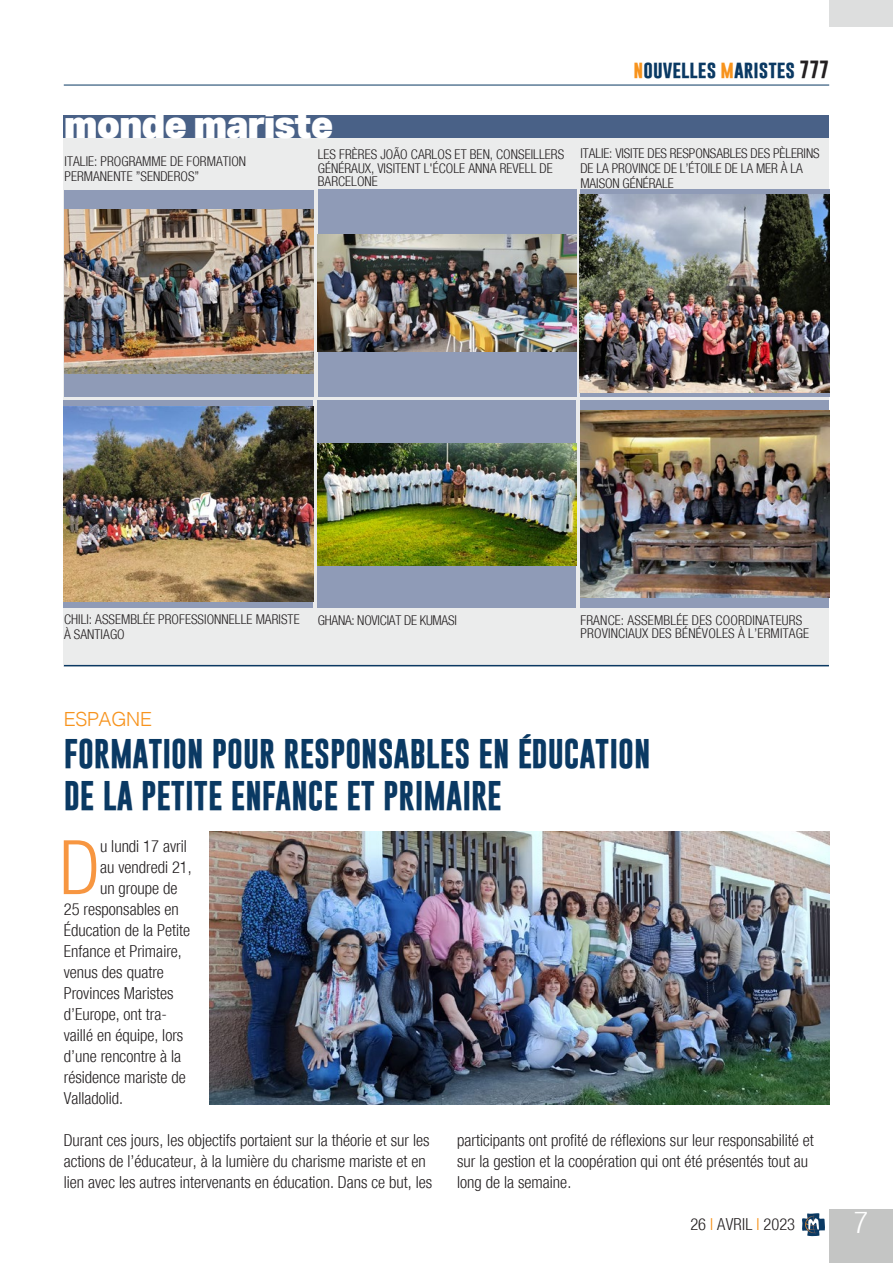
<style>
.page{position:relative;width:893px;height:1263px;background:#fff}
.page>*{position:absolute;margin:0;border:0;box-sizing:border-box;transform-origin:0 0}
.Testo_normal{font:300 condensed 75.3px "Helvetica Neue";color:#f79641}
.Titolo{font:900 37.5px "Aktiv Grotesk";letter-spacing:-.03em;color:#fff}
.Titolo-2{font:700 30px "Gobold";color:#0a3963}
.t1{font:300 condensed 30px "Helvetica Neue";color:#fff}
.sommario{font:300 19.5px "Helvetica";letter-spacing:-.015em;color:#f7931d}
.t2{font:700 18px "Gobold";color:#0a3963}
.Testo_normal-2{font:300 condensed 16.5px/21px "Helvetica Neue";color:#231f20}
.DidacaliaFotos{font:300 condensed 13.5px/13.5px "Helvetica Neue";letter-spacing:.005em;color:#231f20}
.DidacaliaFotos-2{font:300 condensed 13.5px "Helvetica Neue";letter-spacing:-.015em;color:#231f20}
.s1{color:#f7931d}
.s2{color:#231f20}
</style>
<div class="page">
<div style="left:829px;top:1209px;width:64px;height:54px;background:#c4c5c4"></div>
<hr style="left:64px;top:85px;width:765px;height:1px;background:#0a3963">
<svg style="left:802px;top:1213px;width:23px;height:23px"></svg>
<div style="left:829px;top:0;width:64px;height:27px;background:#dddede"></div>
<div style="left:64px;top:127px;width:765px;height:539px;background:#ebecec"></div>
<div style="left:64px;top:190px;width:249px;height:207px;background:#8f9bb7"></div>
<img style="left:64px;top:210px;width:249px;height:163px">
<div style="left:318px;top:189px;width:258px;height:208px;background:#8f9bb7"></div>
<img style="left:318px;top:234px;width:258px;height:117px">
<div style="left:64px;top:400px;width:249px;height:208px;background:#8f9bb7"></div>
<img style="left:64px;top:406px;width:249px;height:196px">
<div style="left:317px;top:401px;width:259px;height:207px;background:#8f9bb7"></div>
<img style="left:317px;top:443px;width:259px;height:123px">
<div style="left:580px;top:189px;width:249px;height:208px;background:#8f9bb7"></div>
<img style="left:580px;top:195px;width:249px;height:198px">
<hr style="left:64px;top:665px;width:765px;height:1px;background:#0a3963">
<div style="left:64px;top:115px;width:765px;height:23px;background:#496187"></div>
<div style="left:580px;top:400px;width:249px;height:208px;background:#8f9bb7"></div>
<img style="left:580px;top:411px;width:249px;height:186px">
<img style="left:210px;top:831px;width:619px;height:273px">
<p class="Titolo" style="left:64px;top:100px;width:271px">monde mariste</p>
<p class="DidacaliaFotos" style="left:64px;top:153px;width:183px;line-height:15px">ITALIE: PROGRAMME DE FORMATION<br>PERMANENTE ”SENDEROS”</p>
<p class="DidacaliaFotos" style="left:318px;top:148px;width:248px">LES FRÈRES JOÃO CARLOS ET BEN, CONSEILLERS<br>GÉNÉRAUX, VISITENT L'ÉCOLE ANNA REVELL DE<br>BARCELONE</p>
<p class="t2" style="left:634px;top:57px;width:197px"><span class="s1">n</span>ouvelles <span class="s1">m</span>aristes <span class="s2">777</span></p>
<p class="DidacaliaFotos" style="left:580px;top:145px;width:241px;line-height:15px">ITALIE: VISITE DES RESPONSABLES DES PÈLERINS<br>DE LA PROVINCE DE L’ÉTOILE DE LA MER À LA<br>MAISON GÉNÉRALE</p>
<p class="DidacaliaFotos" style="left:64px;top:612px;width:237px">CHILI: ASSEMBLÉE PROFESSIONNELLE MARISTE</p>
<p class="DidacaliaFotos-2" style="left:318px;top:613px;width:141px">GHANA: NOVICIAT DE KUMASI</p>
<p class="DidacaliaFotos" style="left:64px;top:627px;width:62px">À SANTIAGO</p>
<p class="DidacaliaFotos" style="left:580px;top:613px;width:230px">FRANCE: ASSEMBLÉE DES COORDINATEURS<br>PROVINCIAUX DES BÉNÉVOLES À L’ERMITAGE</p>
<p class="sommario" style="left:64px;top:702px;width:90px">ESPAGNE</p>
<p class="Titolo-2" style="left:64px;top:734px;width:588px">FORMATION POUR RESPONSABLES EN ÉDUCATION</p>
<p class="Titolo-2" style="left:64px;top:776px;width:440px">DE LA PETITE ENFANCE ET PRIMAIRE</p>
<p class="Testo_normal" style="left:60px;top:824px;width:42px">D</p>
<p class="Testo_normal-2" style="left:100px;top:836px;width:88px">u lundi 17 avril</p>
<p class="Testo_normal-2" style="left:100px;top:857px;width:93px">au vendredi 21,</p>
<p class="Testo_normal-2" style="left:100px;top:878px;width:79px">un groupe de</p>
<p class="Testo_normal-2" style="left:64px;top:899px;width:117px">25 responsables en</p>
<p class="Testo_normal-2" style="left:64px;top:920px;width:128px">Éducation de la Petite</p>
<p class="Testo_normal-2" style="left:64px;top:941px;width:120px">Enfance et Primaire,</p>
<p class="Testo_normal-2" style="left:64px;top:962px;width:102px">venus des quatre</p>
<p class="Testo_normal-2" style="left:64px;top:983px;width:111px">Provinces Maristes</p>
<p class="Testo_normal-2" style="left:64px;top:1004px;width:105px">d’Europe, ont tra-</p>
<p class="Testo_normal-2" style="left:64px;top:1025px;width:121px">vaillé en équipe, lors</p>
<p class="Testo_normal-2" style="left:64px;top:1046px;width:119px">d’une rencontre à la</p>
<p class="Testo_normal-2" style="left:64px;top:1067px;width:124px">résidence mariste de</p>
<p class="Testo_normal-2" style="left:64px;top:1088px;width:61px">Valladolid.</p>
<p class="Testo_normal-2" style="left:64px;top:1130px;width:370px">Durant ces jours, les objectifs portaient sur la théorie et sur les actions de l’éducateur, à la lumière du charisme mariste et en lien avec les autres intervenants en éducation. Dans ce but, les</p>
<p class="Testo_normal-2" style="left:457px;top:1130px;width:358px">participants ont profité de réflexions sur leur responsabilité et sur la gestion et la coopération qui ont été présentés tout au long de la semaine.</p>
<p class="Testo_normal-2" style="left:690px;top:1214px;width:106px">26 <span class="s1">I</span> AVRIL <span class="s1">I</span> 2023</p>
<h3 class="t1" style="left:854px;top:1205px;width:16px">7</h3>
</div>
